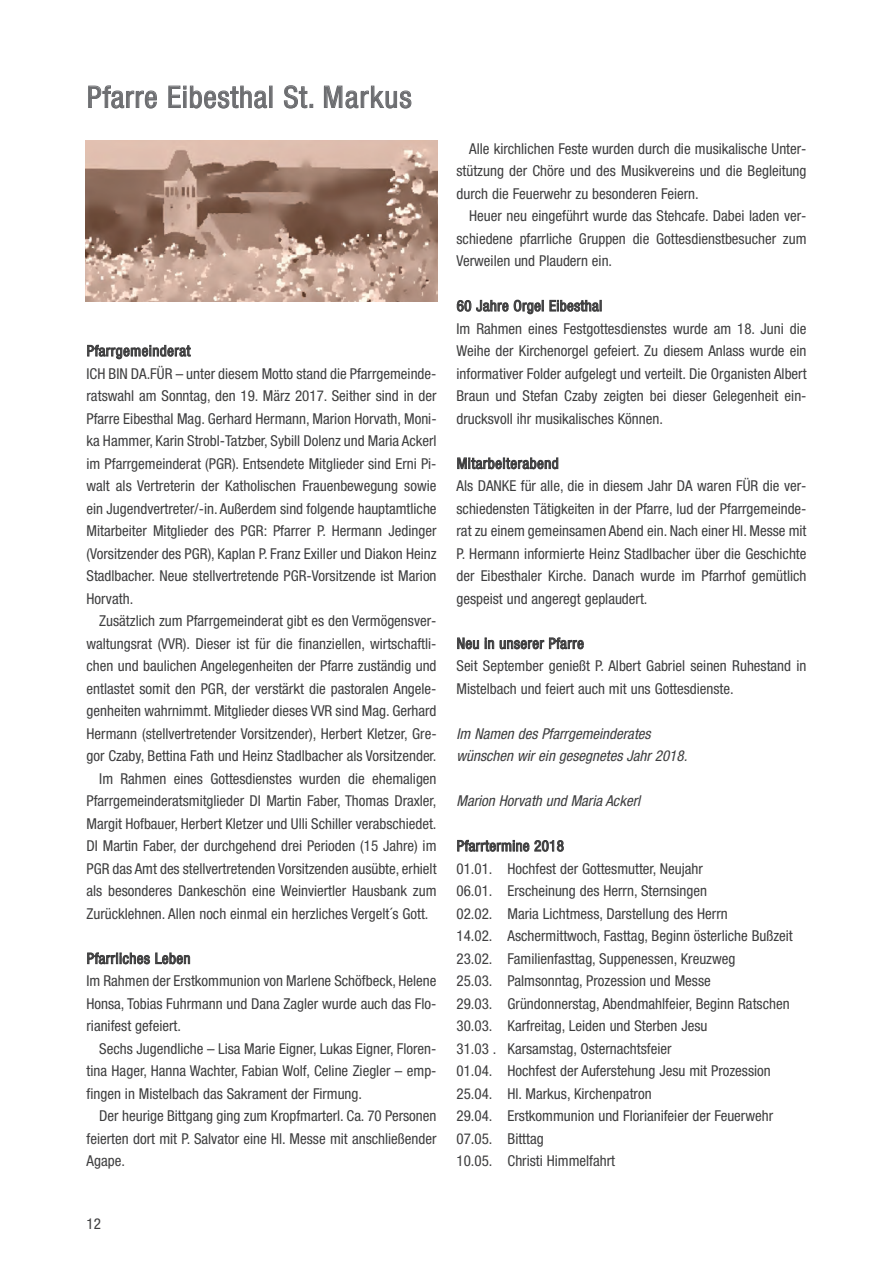
<style>
.page{position:relative;width:893px;height:1263px;background:#fff}
.page>*{position:absolute;margin:0;border:0;box-sizing:border-box;transform-origin:0 0}
.t1{font:condensed 30px "Helvetica Neue";letter-spacing:.025em;color:#6c6d70}
.t2{font:condensed 15px/22.5px "Helvetica Neue";color:#3e3e3f}
.t3{font:italic condensed 15px/22.5px "Helvetica Neue";color:#3e3e3f}
.t4{font:condensed 15px "Helvetica Neue";letter-spacing:.035em;color:#3e3e3f}
.t5{font:condensed 15px "Helvetica Neue";letter-spacing:.03em;color:#3e3e3f}
</style>
<div class="page">
<img style="left:85px;top:140px;width:353px;height:162px">
<p class="t1" style="left:87px;top:86px;width:326px">Pfarre Eibesthal St. Markus</p>
<p class="t4" style="left:87px;top:345px;width:105px">Pfarrgemeinderat</p>
<p class="t2" style="left:87px;top:363px;width:351px">ICH BIN DA.FÜR – unter diesem Motto stand die Pfarrgemeinde-</p>
<p class="t2" style="left:87px;top:386px;width:352px">ratswahl am Sonntag, den 19. März 2017. Seither sind in der</p>
<p class="t2" style="left:87px;top:408px;width:352px">Pfarre Eibesthal Mag. Gerhard Hermann, Marion Horvath, Moni-</p>
<p class="t2" style="left:87px;top:431px;width:352px">ka Hammer, Karin Strobl-Tatzber, Sybill Dolenz und Maria Ackerl</p>
<p class="t2" style="left:87px;top:453px;width:352px">im Pfarrgemeinderat (PGR). Entsendete Mitglieder sind Erni Pi-</p>
<p class="t2" style="left:87px;top:476px;width:352px">walt als Vertreterin der Katholischen Frauenbewegung sowie</p>
<p class="t2" style="left:87px;top:498px;width:352px">ein Jugendvertreter/-in. Außerdem sind folgende hauptamtliche</p>
<p class="t2" style="left:87px;top:521px;width:351px">Mitarbeiter Mitglieder des PGR: Pfarrer P. Hermann Jedinger</p>
<p class="t2" style="left:87px;top:543px;width:351px">(Vorsitzender des PGR), Kaplan P. Franz Exiller und Diakon Heinz</p>
<p class="t2" style="left:87px;top:566px;width:352px">Stadlbacher. Neue stellvertretende PGR-Vorsitzende ist Marion</p>
<p class="t2" style="left:87px;top:588px;width:48px">Horvath.</p>
<p class="t2" style="left:99px;top:611px;width:339px">Zusätzlich zum Pfarrgemeinderat gibt es den Vermögensver-</p>
<p class="t2" style="left:87px;top:633px;width:351px">waltungsrat (VVR). Dieser ist für die finanziellen, wirtschaftli-</p>
<p class="t2" style="left:87px;top:656px;width:351px">chen und baulichen Angelegenheiten der Pfarre zuständig und</p>
<p class="t2" style="left:87px;top:678px;width:351px">entlastet somit den PGR, der verstärkt die pastoralen Angele-</p>
<p class="t2" style="left:87px;top:701px;width:352px">genheiten wahrnimmt. Mitglieder dieses VVR sind Mag. Gerhard</p>
<p class="t2" style="left:87px;top:723px;width:352px">Hermann (stellvertretender Vorsitzender), Herbert Kletzer, Gre-</p>
<p class="t2" style="left:87px;top:746px;width:352px">gor Czaby, Bettina Fath und Heinz Stadlbacher als Vorsitzender.</p>
<p class="t2" style="left:99px;top:768px;width:339px">Im Rahmen eines Gottesdienstes wurden die ehemaligen</p>
<p class="t2" style="left:87px;top:791px;width:351px">Pfarrgemeinderatsmitglieder DI Martin Faber, Thomas Draxler,</p>
<p class="t2" style="left:87px;top:813px;width:352px">Margit Hofbauer, Herbert Kletzer und Ulli Schiller verabschiedet.</p>
<p class="t2" style="left:87px;top:836px;width:351px">DI Martin Faber, der durchgehend drei Perioden (15 Jahre) im</p>
<p class="t2" style="left:87px;top:858px;width:351px">PGR das Amt des stellvertretenden Vorsitzenden ausübte, erhielt</p>
<p class="t2" style="left:87px;top:881px;width:351px">als besonderes Dankeschön eine Weinviertler Hausbank zum</p>
<p class="t2" style="left:87px;top:903px;width:343px">Zurücklehnen. Allen noch einmal ein herzliches Vergelt´s Gott.</p>
<p class="t5" style="left:87px;top:953px;width:105px">Pfarrliches Leben</p>
<p class="t2" style="left:87px;top:971px;width:351px">Im Rahmen der Erstkommunion von Marlene Schöfbeck, Helene</p>
<p class="t2" style="left:87px;top:993px;width:352px">Honsa, Tobias Fuhrmann und Dana Zagler wurde auch das Flo-</p>
<p class="t2" style="left:87px;top:1016px;width:96px">rianifest gefeiert.</p>
<p class="t2" style="left:99px;top:1038px;width:339px">Sechs Jugendliche – Lisa Marie Eigner, Lukas Eigner, Floren-</p>
<p class="t2" style="left:87px;top:1061px;width:352px">tina Hager, Hanna Wachter, Fabian Wolf, Celine Ziegler – emp-</p>
<p class="t2" style="left:87px;top:1083px;width:277px">fingen in Mistelbach das Sakrament der Firmung.</p>
<p class="t2" style="left:99px;top:1106px;width:339px">Der heurige Bittgang ging zum Kropfmarterl. Ca. 70 Personen</p>
<p class="t2" style="left:87px;top:1128px;width:351px">feierten dort mit P. Salvator eine Hl. Messe mit anschließender</p>
<p class="t2" style="left:87px;top:1151px;width:40px">Agape.</p>
<p class="t2" style="left:87px;top:1214px;width:16px">12</p>
<p class="t2" style="left:469px;top:138px;width:339px">Alle kirchlichen Feste wurden durch die musikalische Unter-</p>
<p class="t2" style="left:456px;top:161px;width:352px">stützung der Chöre und des Musikvereins und die Begleitung</p>
<p class="t2" style="left:456px;top:183px;width:244px">durch die Feuerwehr zu besonderen Feiern.</p>
<p class="t2" style="left:469px;top:206px;width:339px">Heuer neu eingeführt wurde das Stehcafe. Dabei laden ver-</p>
<p class="t2" style="left:456px;top:228px;width:351px">schiedene pfarrliche Gruppen die Gottesdienstbesucher zum</p>
<p class="t2" style="left:456px;top:251px;width:157px">Verweilen und Plaudern ein.</p>
<p class="t2" style="left:456px;top:296px;width:352px">60 Jahre Orgel Eibesthal<br>Im Rahmen eines Festgottesdienstes wurde am 18. Juni die Weihe der Kirchenorgel gefeiert. Zu diesem Anlass wurde ein informativer Folder aufgelegt und verteilt. Die Organisten Albert Braun und Stefan Czaby zeigten bei dieser Gelegenheit ein&shy;drucksvoll ihr musikalisches Können.</p>
<p class="t2" style="left:456px;top:453px;width:352px">Mitarbeiterabend<br>Als DANKE für alle, die in diesem Jahr DA waren FÜR die ver&shy;schiedensten Tätigkeiten in der Pfarre, lud der Pfarrgemeinde&shy;rat zu einem gemeinsamen Abend ein. Nach einer Hl. Messe mit P. Hermann informierte Heinz Stadlbacher über die Geschichte der Eibesthaler Kirche. Danach wurde im Pfarrhof gemütlich gespeist und angeregt geplaudert.</p>
<p class="t2" style="left:456px;top:633px;width:351px">Neu in unserer Pfarre<br>Seit September genießt P. Albert Gabriel seinen Ruhestand in<br>Mistelbach und feiert auch mit uns Gottesdienste.</p>
<p class="t3" style="left:456px;top:723px;width:235px">Im Namen des Pfarrgemeinderates wünschen wir ein gesegnetes Jahr 2018.</p>
<p class="t3" style="left:456px;top:791px;width:188px">Marion Horvath und Maria Ackerl</p>
<p class="t2" style="left:456px;top:836px;width:338px">Pfarrtermine 2018<br>01.01. Hochfest der Gottesmutter, Neujahr<br>06.01. Erscheinung des Herrn, Sternsingen<br>02.02. Maria Lichtmess, Darstellung des Herrn<br>14.02. Aschermittwoch, Fasttag, Beginn österliche Bußzeit 23.02. Familienfasttag, Suppenessen, Kreuzweg<br>25.03. Palmsonntag, Prozession und Messe<br>29.03. Gründonnerstag, Abendmahlfeier, Beginn Ratschen 30.03. Karfreitag, Leiden und Sterben Jesu<br>31.03 . Karsamstag, Osternachtsfeier<br>01.04. Hochfest der Auferstehung Jesu mit Prozession 25.04. Hl. Markus, Kirchenpatron<br>29.04. Erstkommunion und Florianifeier der Feuerwehr 07.05. Bitttag<br>10.05. Christi Himmelfahrt</p>
</div>
